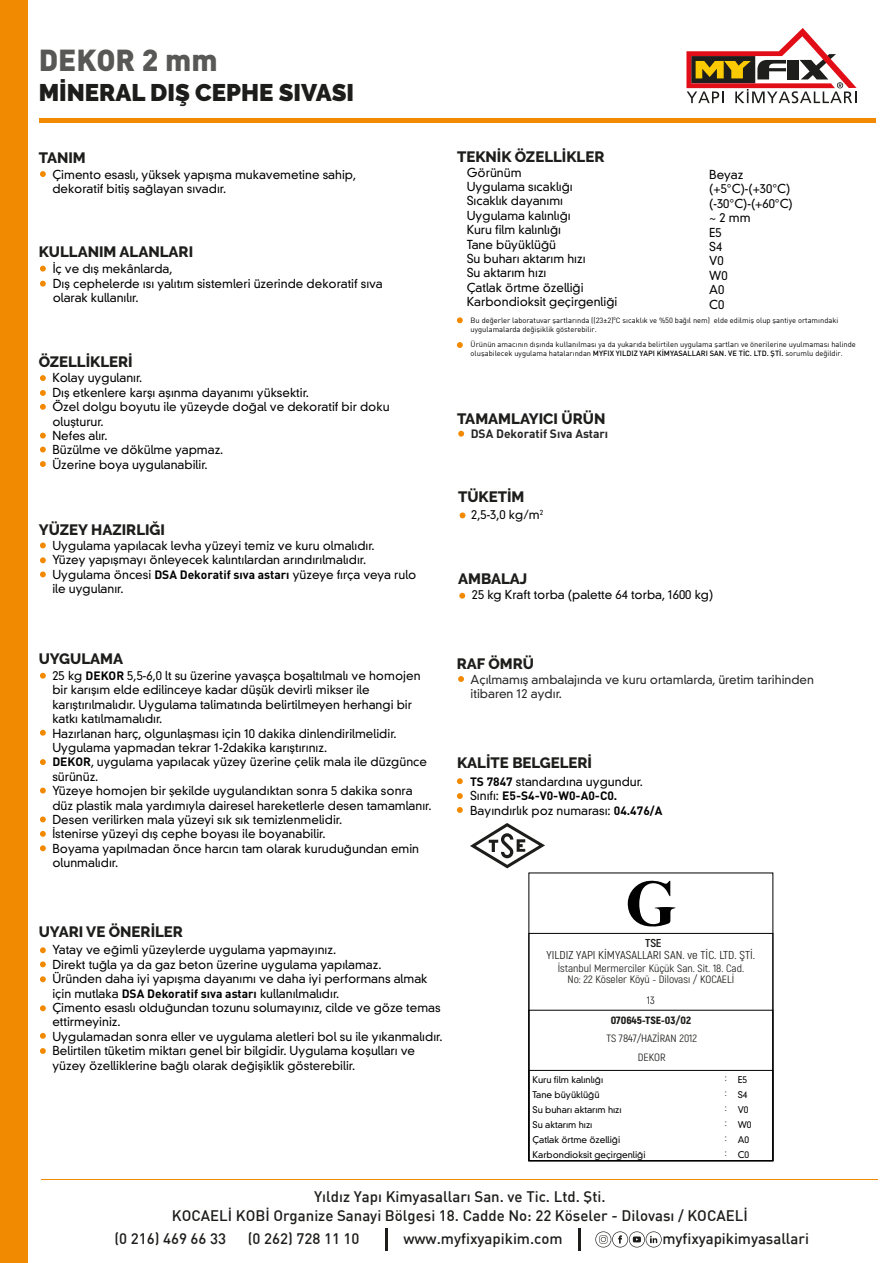
<style>
.page{position:relative;width:893px;height:1263px;background:#fff}
.page>*{position:absolute;margin:0;border:0;box-sizing:border-box;transform-origin:0 0}
.t1{font:900 30px "DIN Pro";color:#585857}
.t2{font:900 24px "Raleway";color:#1d1d1b}
.t3{font:500 15px/19.5px "DI Nbek";color:#1d1d1b;text-align:center}
.t4{font:800 15px "Raleway";color:#1d1d1b}
.t5{font:300 12px/14.4px "DIN Grotesk Std";color:#010101}
.t6{font:300 12px/14.4px "DIN Grotesk Std";color:#000}
.t7{font:300 12px/14.4px "DIN Grotesk Std";color:#262626}
.t8{font:700 12px "DIN Pro";color:#010101}
.t9{font:700 12px "DIN Pro";color:#262626}
.t10{font:11.55px "Akrobat";color:#1d1d1b;scale:1.08 1}
.t11{font:700 11.55px "Akrobat";color:#1d1d1b;scale:1.08 1}
.t12{font:10.65px/15px "Akrobat";color:#1d1d1b;text-align:center;scale:1.08 1}
.t13{font:900 10.65px "Akrobat";color:#1d1d1b;scale:1.08 1}
.t14{font:300 9px/15px "DIN Grotesk Std";color:#000}
.t15{font:7.5px/9px "DIN Bek";color:#010101}
.s1{font-family:"DIN Pro";font-weight:700}
.s2{font-family:"DIN Pro";font-weight:500}
.s3{font-family:"DIN Grotesk Std";font-weight:300}
</style>
<div class="page">
<div style="left:0;top:0;width:28px;height:1263px;background:#f18a00"></div>
<svg style="left:595px;top:1231px;width:67px;height:16px"></svg>
<hr style="left:385px;top:1228px;width:3px;height:22px;background:#1d1d1b">
<hr style="left:578px;top:1228px;width:2px;height:22px;background:#1d1d1b">
<svg style="left:40px;top:171px;width:6px;height:6px"></svg>
<svg style="left:460px;top:512px;width:5px;height:6px"></svg>
<svg style="left:40px;top:266px;width:6px;height:6px"></svg>
<svg style="left:40px;top:281px;width:6px;height:6px"></svg>
<svg style="left:40px;top:375px;width:6px;height:6px"></svg>
<svg style="left:40px;top:390px;width:6px;height:6px"></svg>
<svg style="left:40px;top:404px;width:6px;height:6px"></svg>
<svg style="left:40px;top:433px;width:6px;height:5px"></svg>
<svg style="left:40px;top:447px;width:6px;height:5px"></svg>
<svg style="left:40px;top:461px;width:6px;height:6px"></svg>
<svg style="left:40px;top:673px;width:6px;height:6px"></svg>
<svg style="left:457px;top:778px;width:6px;height:6px"></svg>
<svg style="left:457px;top:793px;width:6px;height:6px"></svg>
<svg style="left:457px;top:807px;width:6px;height:6px"></svg>
<svg style="left:457px;top:317px;width:6px;height:6px"></svg>
<svg style="left:457px;top:342px;width:6px;height:6px"></svg>
<svg style="left:40px;top:845px;width:6px;height:6px"></svg>
<svg style="left:40px;top:947px;width:6px;height:6px"></svg>
<svg style="left:40px;top:1005px;width:6px;height:6px"></svg>
<svg style="left:40px;top:1033px;width:6px;height:6px"></svg>
<svg style="left:40px;top:961px;width:6px;height:6px"></svg>
<svg style="left:40px;top:976px;width:6px;height:6px"></svg>
<svg style="left:40px;top:1048px;width:6px;height:6px"></svg>
<svg style="left:40px;top:831px;width:6px;height:6px"></svg>
<svg style="left:40px;top:759px;width:6px;height:6px"></svg>
<svg style="left:40px;top:730px;width:6px;height:6px"></svg>
<svg style="left:40px;top:788px;width:6px;height:5px"></svg>
<svg style="left:40px;top:816px;width:6px;height:6px"></svg>
<svg style="left:459px;top:593px;width:6px;height:6px"></svg>
<svg style="left:686px;top:28px;width:171px;height:75px"></svg>
<hr style="left:42px;top:1179px;width:836px;height:1px;background:#f18a00">
<hr style="left:39px;top:119px;width:836px;height:4px;background:#f18a00">
<svg style="left:458px;top:676px;width:6px;height:6px"></svg>
<svg style="left:458px;top:431px;width:6px;height:6px"></svg>
<svg style="left:40px;top:542px;width:6px;height:6px"></svg>
<svg style="left:40px;top:557px;width:6px;height:6px"></svg>
<svg style="left:40px;top:571px;width:6px;height:6px"></svg>
<div style="left:528px;top:1010px;width:245px;height:151px;border:1px solid #000101"></div>
<div style="left:529px;top:1070px;width:244px;height:91px;border:1px solid #000101"></div>
<svg style="left:627px;top:880px;width:49px;height:47px"></svg>
<svg style="left:470px;top:823px;width:75px;height:45px"></svg>
<h1 class="t1" style="left:39px;top:40px;width:180px">DEKOR 2 mm</h1>
<h2 class="t2" style="left:39px;top:78px;width:317px">MİNERAL DIŞ CEPHE SIVASI</h2>
<p class="t4" style="left:39px;top:149px;width:49px">TANIM</p>
<p class="t5" style="left:52px;top:168px;width:305px">Çimento esaslı, yüksek yapışma mukavemetine sahip, dekoratif bitiş sağlayan sıvadır.</p>
<p class="t4" style="left:39px;top:243px;width:156px">KULLANIM ALANLARI</p>
<p class="t5" style="left:53px;top:262px;width:332px">İç ve dış mekânlarda,<br>Dış cephelerde ısı yalıtım sistemleri üzerinde dekoratif sıva olarak kullanılır.</p>
<p class="t4" style="left:39px;top:353px;width:95px">ÖZELLİKLERİ</p>
<p class="t5" style="left:52px;top:371px;width:339px">Kolay uygulanır.<br>Dış etkenlere karşı aşınma dayanımı yüksektir.<br>Özel dolgu boyutu ile yüzeyde doğal ve dekoratif bir doku oluşturur.<br>Nefes alır.<br>Büzülme ve dökülme yapmaz.<br>Üzerine boya uygulanabilir.</p>
<p class="t4" style="left:39px;top:521px;width:128px">YÜZEY HAZIRLIĞI</p>
<p class="t5" style="left:52px;top:538px;width:366px">Uygulama yapılacak levha yüzeyi temiz ve kuru olmalıdır.<br>Yüzey yapışmayı önleyecek kalıntılardan arındırılmalıdır.<br>Uygulama öncesi <span class="s1">DSA Dekoratif sıva astarı</span> yüzeye fırça veya rulo ile uygulanır.</p>
<p class="t4" style="left:457px;top:148px;width:149px">TEKNİK ÖZELLİKLER</p>
<p class="t6" style="left:467px;top:165px;width:152px">Görünüm<br>Uygulama sıcaklığı<br>Sıcaklık dayanımı<br>Uygulama kalınlığı<br>Kuru film kalınlığı<br>Tane büyüklüğü<br>Su buharı aktarım hızı<br>Su aktarım hızı<br>Çatlak örtme özelliği<br>Karbondioksit geçirgenliği</p>
<p class="t6" style="left:709px;top:168px;width:85px">Beyaz (+5°C)-(+30°C) (-30°C)-(+60°C) ~ 2 mm<br>E5<br>S4<br>V0<br>W0<br>A0<br>C0</p>
<p class="t15" style="left:471px;top:315px;width:369px">Bu değerler laboratuvar şartlarında ((23±2)<sup>0</sup>C sıcaklık ve %50 bağıl nem) elde edilmiş olup şantiye ortamındaki uygulamalarda değişiklik gösterebilir.</p>
<p class="t15" style="left:471px;top:340px;width:387px">Ürünün amacının dışında kullanılması ya da yukarıda belirtilen uygulama şartları ve önerilerine uyulmaması halinde oluşabilecek uygulama hatalarından <span class="s2">MYFIX YILDIZ YAPI KİMYASALLARI SAN. VE TİC. LTD. ŞTİ.</span> sorumlu değildir.</p>
<p class="t4" style="left:457px;top:410px;width:150px">TAMAMLAYICI ÜRÜN</p>
<p class="t9" style="left:471px;top:426px;width:139px">DSA Dekoratif Sıva Astarı</p>
<p class="t4" style="left:458px;top:488px;width:68px">TÜKETİM</p>
<p class="t5" style="left:471px;top:507px;width:74px">2,5-3,0 kg/m<sup>2</sup></p>
<p class="t4" style="left:458px;top:570px;width:71px">AMBALAJ</p>
<p class="t5" style="left:472px;top:588px;width:243px">25 kg Kraft torba (palette 64 torba, 1600 kg)</p>
<p class="t4" style="left:39px;top:650px;width:86px">UYGULAMA</p>
<p class="t4" style="left:457px;top:655px;width:79px">RAF ÖMRÜ</p>
<p class="t5" style="left:52px;top:668px;width:381px">25 kg <span class="s1">DEKOR</span> 5,5-6,0 lt su üzerine yavaşça boşaltılmalı ve homojen bir karışım elde edilinceye kadar düşük devirli mikser ile karıştırılmalıdır. Uygulama talimatında belirtilmeyen herhangi bir katkı katılmamalıdır.<br>Hazırlanan harç, olgunlaşması için 10 dakika dinlendirilmelidir.<br>Uygulama yapmadan tekrar 1-2dakika karıştırınız.<br><span class="s1">DEKOR</span>, uygulama yapılacak yüzey üzerine çelik mala ile düzgünce sürünüz.<br>Yüzeye homojen bir şekilde uygulandıktan sonra 5 dakika sonra düz plastik mala yardımıyla dairesel hareketlerle desen tamamlanır.<br>Desen verilirken mala yüzeyi sık sık temizlenmelidir.<br>İstenirse yüzeyi dış cephe boyası ile boyanabilir.<br>Boyama yapılmadan önce harcın tam olarak kuruduğundan emin olunmalıdır.</p>
<p class="t7" style="left:471px;top:672px;width:345px">Açılmamış ambalajında ve kuru ortamlarda, üretim tarihinden itibaren 12 aydır.</p>
<p class="t4" style="left:457px;top:754px;width:136px">KALİTE BELGELERİ</p>
<p class="t5" style="left:470px;top:774px;width:174px"><span class="s1">TS 7847</span> standardına uygundur.</p>
<p class="t8" style="left:470px;top:788px;width:149px"><span class="s3">Sınıfı:</span> E5-S4-V0-W0-A0-C0.</p>
<p class="t5" style="left:470px;top:803px;width:194px">Bayındırlık poz numarası: <span class="s1">04.476/A</span></p>
<p class="t4" style="left:39px;top:923px;width:146px">UYARI VE ÖNERİLER</p>
<p class="t5" style="left:52px;top:943px;width:392px">Yatay ve eğimli yüzeylerde uygulama yapmayınız.<br>Direkt tuğla ya da gaz beton üzerine uygulama yapılamaz.<br>Üründen daha iyi yapışma dayanımı ve daha iyi performans almak için mutlaka <span class="s1">DSA Dekoratif sıva astarı</span> kullanılmalıdır.<br>Çimento esaslı olduğundan tozunu solumayınız, cilde ve göze temas ettirmeyiniz.<br>Uygulamadan sonra eller ve uygulama aletleri bol su ile yıkanmalıdır.<br>Belirtilen tüketim miktarı genel bir bilgidir. Uygulama koşulları ve yüzey özelliklerine bağlı olarak değişiklik gösterebilir.</p>
<p class="t11" style="left:645px;top:935px;width:17px">TSE</p>
<p class="t12" style="left:558px;top:963px;width:174px;line-height:10.6px">İstanbul Mermerciler Küçük San. Sit. 18. Cad.<br>No: 22 Köseler Köyü - Dilovası / KOCAELİ</p>
<p class="t12" style="left:647px;top:993px;width:9px">13</p>
<p class="t13" style="left:611px;top:1013px;width:76px">070645-TSE-03/02</p>
<p class="t12" style="left:606px;top:1029px;width:85px;line-height:18.6px">TS 7847/HAZİRAN 2012<br>DEKOR</p>
<p class="t14" style="left:532px;top:1072px;width:115px">Kuru film kalınlığı<br>Tane büyüklüğü<br>Su buharı aktarım hızı<br>Su aktarım hızı<br>Çatlak örtme özelliği<br>Karbondioksit geçirgenliği</p>
<p class="t14" style="left:738px;top:1072px;width:15px">E5<br>S4<br>V0<br>W0<br>A0<br>C0</p>
<p class="t10" style="left:547px;top:948px;width:195px">YILDIZ YAPI KİMYASALLARI SAN. ve TİC. LTD. ŞTİ.</p>
<p class="t12" style="left:725px;top:1070px;width:3px;text-align:justify">: : : : : :</p>
<p class="t3" style="left:172px;top:1186px;width:577px">Yıldız Yapı Kimyasalları San. ve Tic. Ltd. Şti.<br>KOCAELİ KOBİ Organize Sanayi Bölgesi 18. Cadde No: 22 Köseler - Dilovası / KOCAELİ</p>
<p class="t3" style="left:114px;top:1228px;width:113px">(0 216) 469 66 33</p>
<p class="t3" style="left:248px;top:1228px;width:113px">(0 262) 728 11 10</p>
<p class="t3" style="left:403px;top:1228px;width:161px">www.myfixyapikim.com</p>
<p class="t3" style="left:662px;top:1228px;width:148px">myfixyapikimyasallari</p>
</div>
